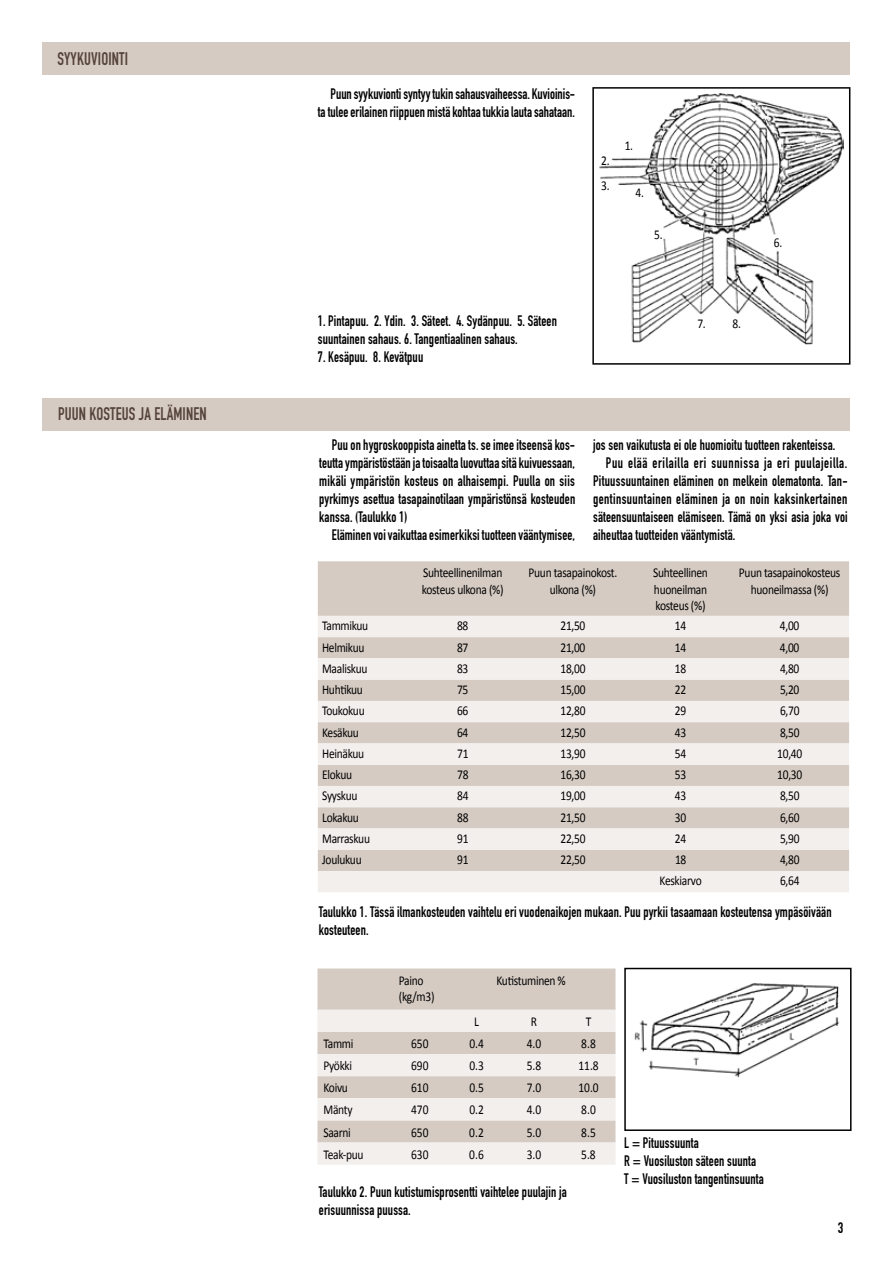
<style>
.page{position:relative;width:893px;height:1263px;background:#fff}
.page>*{position:absolute;margin:0;border:0;box-sizing:border-box;transform-origin:0 0}
.t1{font:18px "DIN Engschrift Std";letter-spacing:.01em;color:#55433b;scale:.9 1}
.t2{font:15px/18px "DIN Engschrift Std";letter-spacing:.01em;color:#000;scale:.9 1}
.t3{font:15px "DIN Engschrift Std";letter-spacing:.03em;color:#000;scale:.9 1}
.t4{font:15px "DIN Engschrift Std";letter-spacing:.045em;color:#000;scale:.9 1}
.t5{font:15px "DIN Engschrift Std";letter-spacing:.01em;color:#000}
.t6{font:13.5px/16.2px "Calibri";letter-spacing:-.025em;color:#000;scale:.85 1}
</style>
<div class="page">
<div style="left:318px;top:561px;width:531px;height:55px;background:#d5cbc3"></div>
<svg style="left:318px;top:616px;width:531px;height:276px;background:#e5ded9"></svg>
<div style="left:317px;top:968px;width:298px;height:42px;background:#d5cbc3"></div>
<svg style="left:317px;top:1010px;width:298px;height:155px;background:#e6dfdb"></svg>
<div style="left:43px;top:398px;width:807px;height:32px;background:#d5cbc3"></div>
<div style="left:43px;top:43px;width:807px;height:32px;background:#d5cbc3"></div>
<img style="left:634px;top:983px;width:205px;height:95px">
<div style="left:592px;top:87px;width:258px;height:278px;border:2px solid #000"></div>
<img style="left:599px;top:93px;width:244px;height:251px">
<div style="left:624px;top:968px;width:227px;height:163px;border:2px solid #000"></div>
<p class="t1" style="left:57px;top:48px;width:80px">SYYKUVIOINTI</p>
<p class="t1" style="left:58px;top:403px;width:167px">PUUN KOSTEUS JA ELÄMINEN</p>
<p class="t2" style="left:318px;top:84px;width:287px;text-align:right">Puun syykuvionti syntyy tukin sahausvaiheessa. Kuvioinis-<br>ta tulee erilainen riippuen mistä kohtaa tukkia lauta sahataan.</p>
<p class="t6" style="left:601px;top:152px;width:11px">2.</p>
<p class="t6" style="left:601px;top:177px;width:11px">3.</p>
<p class="t6" style="left:625px;top:138px;width:11px">1.</p>
<p class="t6" style="left:636px;top:184px;width:11px">4.</p>
<p class="t6" style="left:654px;top:226px;width:11px">5.</p>
<p class="t2" style="left:318px;top:312px;width:267px">1. Pintapuu. 2. Ydin. 3. Säteet. 4. Sydänpuu. 5. Säteen suuntainen sahaus. 6. Tangentiaalinen sahaus.</p>
<p class="t2" style="left:318px;top:348px;width:119px">7. Kesäpuu. 8. Kevätpuu</p>
<p class="t6" style="left:697px;top:315px;width:53px">7. 8.</p>
<p class="t6" style="left:774px;top:234px;width:11px">6.</p>
<p class="t2" style="left:319px;top:436px;width:286px;text-align:justify;text-indent:13px">Puu on hygroskooppista ainetta ts. se imee itseensä kos&shy;teutta ympäristöstään ja toisaalta luovuttaa sitä kuivuessaan, mikäli ympäristön kosteus on alhaisempi. Puulla on siis pyrkimys asettua tasapainotilaan ympäristönsä kosteuden kanssa. (Taulukko 1)</p>
<p class="t2" style="left:332px;top:526px;width:272px">Eläminen voi vaikuttaa esimerkiksi tuotteen vääntymisee,</p>
<p class="t2" style="left:593px;top:436px;width:271px">jos sen vaikutusta ei ole huomioitu tuotteen rakenteissa.</p>
<p class="t4" style="left:606px;top:454px;width:270px">Puu elää erilailla eri suunnissa ja eri puulajeilla.</p>
<p class="t2" style="left:593px;top:472px;width:284px">Pituussuuntainen eläminen on melkein olematonta. Tan-</p>
<p class="t3" style="left:593px;top:490px;width:284px">gentinsuuntainen eläminen ja on noin kaksinkertainen</p>
<p class="t2" style="left:593px;top:508px;width:284px">säteensuuntaiseen elämiseen. Tämä on yksi asia joka voi</p>
<p class="t2" style="left:593px;top:526px;width:160px">aiheuttaa tuotteiden vääntymistä.</p>
<p class="t6" style="left:422px;top:565px;width:98px">Suhteellinenilman kosteus ulkona (%)</p>
<p class="t6" style="left:529px;top:565px;width:106px;text-align:center">Puun tasapainokost. ulkona (%)</p>
<p class="t6" style="left:653px;top:565px;width:66px;text-align:justify">Suhteellinen huoneilman kosteus (%)</p>
<p class="t6" style="left:739px;top:565px;width:121px;text-align:center">Puun tasapainokosteus huoneilmassa (%)</p>
<p class="t6" style="left:322px;top:618px;width:56px">Tammikuu</p>
<p class="t6" style="left:457px;top:618px;width:15px">88</p>
<p class="t6" style="left:560px;top:618px;width:31px">21,50</p>
<p class="t6" style="left:675px;top:618px;width:15px">14</p>
<p class="t6" style="left:780px;top:618px;width:24px">4,00</p>
<p class="t6" style="left:322px;top:639px;width:51px">Helmikuu</p>
<p class="t6" style="left:457px;top:639px;width:15px">87</p>
<p class="t6" style="left:560px;top:639px;width:31px">21,00</p>
<p class="t6" style="left:675px;top:639px;width:15px">14</p>
<p class="t6" style="left:780px;top:639px;width:24px">4,00</p>
<p class="t6" style="left:322px;top:660px;width:55px">Maaliskuu</p>
<p class="t6" style="left:457px;top:660px;width:15px">83</p>
<p class="t6" style="left:560px;top:660px;width:31px">18,00</p>
<p class="t6" style="left:675px;top:660px;width:15px">18</p>
<p class="t6" style="left:780px;top:660px;width:24px">4,80</p>
<p class="t6" style="left:322px;top:681px;width:50px">Huhtikuu</p>
<p class="t6" style="left:457px;top:681px;width:15px">75</p>
<p class="t6" style="left:560px;top:681px;width:31px">15,00</p>
<p class="t6" style="left:675px;top:681px;width:15px">22</p>
<p class="t6" style="left:780px;top:681px;width:24px">5,20</p>
<p class="t6" style="left:322px;top:703px;width:52px">Toukokuu</p>
<p class="t6" style="left:457px;top:703px;width:15px">66</p>
<p class="t6" style="left:560px;top:703px;width:31px">12,80</p>
<p class="t6" style="left:675px;top:703px;width:15px">29</p>
<p class="t6" style="left:780px;top:703px;width:24px">6,70</p>
<p class="t6" style="left:322px;top:724px;width:45px">Kesäkuu</p>
<p class="t6" style="left:457px;top:724px;width:15px">64</p>
<p class="t6" style="left:560px;top:724px;width:31px">12,50</p>
<p class="t6" style="left:675px;top:724px;width:15px">43</p>
<p class="t6" style="left:780px;top:724px;width:24px">8,50</p>
<p class="t6" style="left:322px;top:745px;width:51px">Heinäkuu</p>
<p class="t6" style="left:457px;top:745px;width:15px">71</p>
<p class="t6" style="left:560px;top:745px;width:31px">13,90</p>
<p class="t6" style="left:675px;top:745px;width:15px">54</p>
<p class="t6" style="left:777px;top:745px;width:31px">10,40</p>
<p class="t6" style="left:322px;top:766px;width:37px">Elokuu</p>
<p class="t6" style="left:457px;top:766px;width:15px">78</p>
<p class="t6" style="left:561px;top:766px;width:31px">16,30</p>
<p class="t6" style="left:675px;top:766px;width:15px">53</p>
<p class="t6" style="left:777px;top:766px;width:31px">10,30</p>
<p class="t6" style="left:322px;top:788px;width:43px">Syyskuu</p>
<p class="t6" style="left:457px;top:788px;width:15px">84</p>
<p class="t6" style="left:561px;top:788px;width:31px">19,00</p>
<p class="t6" style="left:675px;top:788px;width:15px">43</p>
<p class="t6" style="left:780px;top:788px;width:24px">8,50</p>
<p class="t6" style="left:322px;top:809px;width:45px">Lokakuu</p>
<p class="t6" style="left:457px;top:809px;width:15px">88</p>
<p class="t6" style="left:561px;top:809px;width:31px">21,50</p>
<p class="t6" style="left:675px;top:809px;width:15px">30</p>
<p class="t6" style="left:780px;top:809px;width:24px">6,60</p>
<p class="t6" style="left:322px;top:830px;width:58px">Marraskuu</p>
<p class="t6" style="left:457px;top:830px;width:15px">91</p>
<p class="t6" style="left:561px;top:830px;width:31px">22,50</p>
<p class="t6" style="left:675px;top:830px;width:15px">24</p>
<p class="t6" style="left:780px;top:830px;width:24px">5,90</p>
<p class="t6" style="left:322px;top:852px;width:48px">Joulukuu</p>
<p class="t6" style="left:457px;top:852px;width:15px">91</p>
<p class="t6" style="left:561px;top:852px;width:31px">22,50</p>
<p class="t6" style="left:675px;top:852px;width:15px">18</p>
<p class="t6" style="left:780px;top:852px;width:24px">4,80</p>
<p class="t6" style="left:659px;top:873px;width:51px">Keskiarvo</p>
<p class="t6" style="left:780px;top:873px;width:24px">6,64</p>
<p class="t2" style="left:319px;top:902px;width:571px">Taulukko 1. Tässä ilmankosteuden vaihtelu eri vuodenaikojen mukaan. Puu pyrkii tasaamaan kosteutensa ympäsöivään kosteuteen.</p>
<p class="t6" style="left:399px;top:972px;width:43px">Paino (kg/m3)</p>
<p class="t6" style="left:496px;top:972px;width:83px">Kutistuminen %</p>
<p class="t6" style="left:474px;top:1013px;width:7px">L</p>
<p class="t6" style="left:531px;top:1013px;width:9px">R</p>
<p class="t6" style="left:586px;top:1013px;width:8px">T</p>
<p class="t6" style="left:323px;top:1035px;width:37px">Tammi</p>
<p class="t6" style="left:411px;top:1035px;width:22px">650</p>
<p class="t6" style="left:469px;top:1035px;width:19px">0.4</p>
<p class="t6" style="left:527px;top:1035px;width:19px">4.0</p>
<p class="t6" style="left:581px;top:1035px;width:19px">8.8</p>
<p class="t6" style="left:323px;top:1057px;width:35px">Pyökki</p>
<p class="t6" style="left:411px;top:1057px;width:22px">690</p>
<p class="t6" style="left:469px;top:1057px;width:19px">0.3</p>
<p class="t6" style="left:527px;top:1057px;width:19px">5.8</p>
<p class="t6" style="left:578px;top:1057px;width:25px">11.8</p>
<p class="t6" style="left:323px;top:1080px;width:30px">Koivu</p>
<p class="t6" style="left:411px;top:1080px;width:22px">610</p>
<p class="t6" style="left:469px;top:1080px;width:19px">0.5</p>
<p class="t6" style="left:527px;top:1080px;width:19px">7.0</p>
<p class="t6" style="left:578px;top:1080px;width:25px">10.0</p>
<p class="t6" style="left:323px;top:1102px;width:36px">Mänty</p>
<p class="t6" style="left:411px;top:1102px;width:22px">470</p>
<p class="t6" style="left:469px;top:1102px;width:19px">0.2</p>
<p class="t6" style="left:527px;top:1102px;width:19px">4.0</p>
<p class="t6" style="left:581px;top:1102px;width:19px">8.0</p>
<p class="t6" style="left:323px;top:1124px;width:34px">Saarni</p>
<p class="t6" style="left:411px;top:1124px;width:22px">650</p>
<p class="t6" style="left:469px;top:1124px;width:19px">0.2</p>
<p class="t6" style="left:527px;top:1124px;width:19px">5.0</p>
<p class="t6" style="left:581px;top:1124px;width:19px">8.5</p>
<p class="t6" style="left:323px;top:1146px;width:49px">Teak-puu</p>
<p class="t6" style="left:411px;top:1146px;width:22px">630</p>
<p class="t6" style="left:469px;top:1146px;width:19px">0.6</p>
<p class="t6" style="left:527px;top:1146px;width:19px">3.0</p>
<p class="t6" style="left:581px;top:1146px;width:19px">5.8</p>
<p class="t2" style="left:319px;top:1183px;width:277px">Taulukko 2. Puun kutistumisprosentti vaihtelee puulajin ja erisuunnissa puussa.</p>
<p class="t2" style="left:624px;top:1133px;width:157px">L = Pituussuunta<br>R = Vuosiluston säteen suunta<br>T = Vuosiluston tangentinsuunta</p>
<p class="t5" style="left:838px;top:1218px;width:7px">3</p>
</div>
